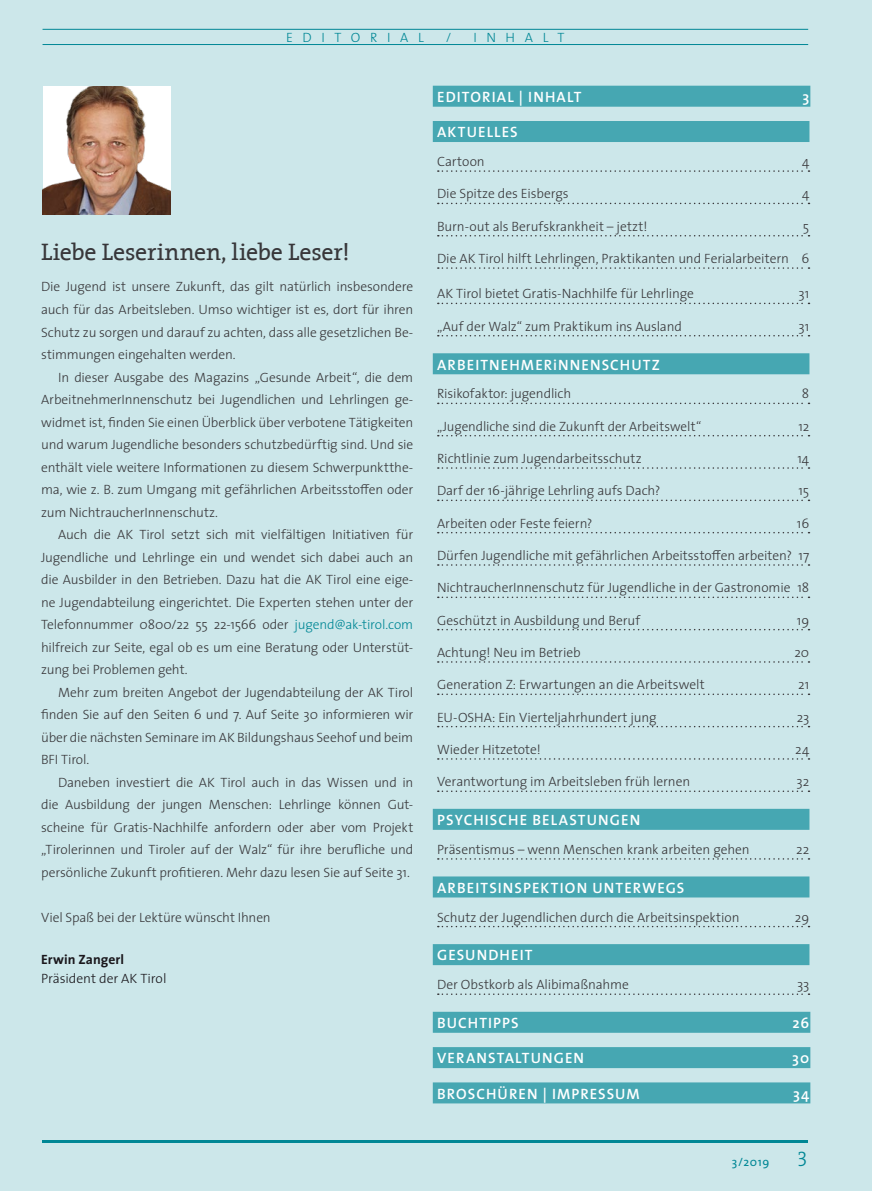
<style>
.page{position:relative;width:872px;height:1191px;background:#cce7ea}
.page>*{position:absolute;margin:0;border:0;box-sizing:border-box;transform-origin:0 0}
.t1{font:24px "The Serif";letter-spacing:-.015em;color:#38373a}
.t2{font:21px "The Serif Light Caps";color:#008795}
.t3{font:600 15px "The Sans";letter-spacing:.07em;color:#fff}
.t4{font:300 13.5px/22.5px "The Sans";letter-spacing:-.01em;color:#38373a;text-align:justify}
.t5{font:300 13.5px "The Sans";letter-spacing:-.005em;color:#1a171c}
.t6{font:300 13.5px "The Sans";letter-spacing:.715em;color:#008795}
.t7{font:700 13.5px "The Sans";letter-spacing:.005em;color:#1a171c}
.t8{font:12px "The Sans";color:#008795}
.s1{color:#008795}
</style>
<div class="page">
<hr style="left:43px;top:29px;width:765px;height:1px;background:#008795">
<hr style="left:43px;top:44px;width:765px;height:1px;background:#008795">
<img style="left:43px;top:86px;width:128px;height:128px">
<hr style="left:43px;top:1140px;width:765px;height:2px;background:#008795">
<div style="left:433px;top:86px;width:377px;height:21px;background:#46a7b2"></div>
<div style="left:433px;top:121px;width:376px;height:21px;background:#46a7b2"></div>
<svg style="left:438px;top:170px;width:371px;height:2px"></svg>
<svg style="left:438px;top:203px;width:371px;height:1px"></svg>
<svg style="left:438px;top:235px;width:371px;height:1px"></svg>
<svg style="left:438px;top:267px;width:371px;height:2px"></svg>
<svg style="left:438px;top:303px;width:371px;height:1px"></svg>
<svg style="left:438px;top:335px;width:371px;height:1px"></svg>
<div style="left:433px;top:353px;width:376px;height:21px;background:#46a7b2"></div>
<svg style="left:438px;top:402px;width:371px;height:2px"></svg>
<svg style="left:438px;top:435px;width:371px;height:1px"></svg>
<svg style="left:438px;top:467px;width:371px;height:2px"></svg>
<svg style="left:438px;top:499px;width:371px;height:2px"></svg>
<svg style="left:438px;top:532px;width:371px;height:1px"></svg>
<svg style="left:438px;top:564px;width:371px;height:2px"></svg>
<svg style="left:438px;top:596px;width:371px;height:2px"></svg>
<svg style="left:438px;top:629px;width:371px;height:1px"></svg>
<svg style="left:438px;top:661px;width:371px;height:1px"></svg>
<svg style="left:438px;top:693px;width:371px;height:2px"></svg>
<svg style="left:438px;top:726px;width:371px;height:1px"></svg>
<svg style="left:438px;top:758px;width:371px;height:1px"></svg>
<svg style="left:438px;top:790px;width:371px;height:2px"></svg>
<div style="left:433px;top:809px;width:376px;height:21px;background:#46a7b2"></div>
<svg style="left:438px;top:858px;width:371px;height:1px"></svg>
<div style="left:433px;top:876px;width:376px;height:21px;background:#46a7b2"></div>
<svg style="left:438px;top:925px;width:371px;height:2px"></svg>
<div style="left:433px;top:944px;width:376px;height:21px;background:#46a7b2"></div>
<svg style="left:438px;top:993px;width:371px;height:2px"></svg>
<div style="left:433px;top:1011px;width:377px;height:21px;background:#46a7b2"></div>
<div style="left:433px;top:1047px;width:377px;height:21px;background:#46a7b2"></div>
<div style="left:433px;top:1082px;width:377px;height:21px;background:#46a7b2"></div>
<p class="t6" style="left:286px;top:26px;width:139px">EDITORIAL</p>
<p class="t6" style="left:446px;top:26px;width:7px">/</p>
<p class="t6" style="left:473px;top:26px;width:93px">INHALT</p>
<h1 class="t1" style="left:41px;top:232px;width:310px">Liebe Leserinnen, liebe Leser!</h1>
<p class="t4" style="left:41px;top:275px;width:374px">Die Jugend ist unsere Zukunft, das gilt natürlich insbesondere auch für das Arbeitsleben. Umso wichtiger ist es, dort für ihren Schutz zu sorgen und darauf zu achten, dass alle gesetzlichen Be&shy;stimmungen eingehalten werden.</p>
<p class="t4" style="left:41px;top:365px;width:374px;text-indent:17px">In dieser Ausgabe des Magazins „Gesunde Arbeit“, die dem ArbeitnehmerInnenschutz bei Jugendlichen und Lehrlingen ge&shy;widmet ist, finden Sie einen Überblick über verbotene Tätigkeiten und warum Jugendliche besonders schutzbedürftig sind. Und sie enthält viele weitere Informationen zu diesem Schwerpunktthe&shy;ma, wie z. B. zum Umgang mit gefährlichen Arbeitsstoffen oder zum NichtraucherInnenschutz.</p>
<p class="t4" style="left:41px;top:523px;width:374px;text-indent:17px">Auch die AK Tirol setzt sich mit vielfältigen Initiativen für Jugendliche und Lehrlinge ein und wendet sich dabei auch an die Ausbilder in den Betrieben. Dazu hat die AK Tirol eine eige&shy;ne Jugendabteilung eingerichtet. Die Experten stehen unter der Telefonnummer 0800/22 55 22-1566 oder <span class="s1">jugend@ak-tirol.com </span>hilfreich zur Seite, egal ob es um eine Beratung oder Unterstüt&shy;zung bei Problemen geht.</p>
<p class="t4" style="left:41px;top:680px;width:374px;text-indent:17px">Mehr zum breiten Angebot der Jugendabteilung der AK Tirol finden Sie auf den Seiten 6 und 7. Auf Seite 30 informieren wir über die nächsten Seminare im AK Bildungshaus Seehof und beim BFI Tirol.</p>
<p class="t4" style="left:41px;top:770px;width:374px;text-indent:17px">Daneben investiert die AK Tirol auch in das Wissen und in die Ausbildung der jungen Menschen: Lehrlinge können Gut&shy;scheine für Gratis-Nachhilfe anfordern oder aber vom Projekt „Tirolerinnen und Tiroler auf der Walz“ für ihre berufliche und persönliche Zukunft profitieren. Mehr dazu lesen Sie auf Seite 31.</p>
<p class="t4" style="left:41px;top:905px;width:231px">Viel Spaß bei der Lektüre wünscht Ihnen</p>
<p class="t7" style="left:41px;top:947px;width:84px">Erwin Zangerl</p>
<p class="t5" style="left:41px;top:967px;width:127px">Präsident der AK Tirol</p>
<p class="t3" style="left:437px;top:84px;width:146px">EDITORIAL | INHALT</p>
<p class="t3" style="left:802px;top:84px;width:8px">3</p>
<p class="t3" style="left:437px;top:120px;width:82px">AKTUELLES</p>
<p class="t4" style="left:437px;top:150px;width:49px">Cartoon</p>
<p class="t4" style="left:802px;top:150px;width:9px">4</p>
<p class="t4" style="left:437px;top:182px;width:133px">Die Spitze des Eisbergs</p>
<p class="t4" style="left:802px;top:182px;width:9px">4</p>
<p class="t4" style="left:437px;top:214px;width:212px">Burn-out als Berufskrankheit – jetzt!</p>
<p class="t4" style="left:803px;top:214px;width:8px">5</p>
<p class="t4" style="left:437px;top:247px;width:374px">Die AK Tirol hilft Lehrlingen, Praktikanten und Ferialarbeitern 6</p>
<p class="t4" style="left:437px;top:282px;width:258px">AK Tirol bietet Gratis-Nachhilfe für Lehrlinge</p>
<p class="t4" style="left:798px;top:282px;width:12px">31</p>
<p class="t4" style="left:437px;top:314px;width:246px">„Auf der Walz“ zum Praktikum ins Ausland</p>
<p class="t4" style="left:798px;top:314px;width:12px">31</p>
<p class="t3" style="left:437px;top:352px;width:224px">ARBEITNEHMERiNNENSCHUTZ</p>
<p class="t4" style="left:437px;top:382px;width:136px">Risikofaktor: jugendlich</p>
<p class="t4" style="left:802px;top:382px;width:9px">8</p>
<p class="t4" style="left:437px;top:414px;width:266px">„Jugendliche sind die Zukunft der Arbeitswelt“</p>
<p class="t4" style="left:798px;top:414px;width:12px">12</p>
<p class="t4" style="left:437px;top:447px;width:206px">Richtlinie zum Jugendarbeitsschutz</p>
<p class="t4" style="left:797px;top:447px;width:13px">14</p>
<p class="t4" style="left:437px;top:479px;width:225px">Darf der 16-jährige Lehrling aufs Dach?</p>
<p class="t4" style="left:798px;top:479px;width:12px">15</p>
<p class="t4" style="left:437px;top:511px;width:157px">Arbeiten oder Feste feiern?</p>
<p class="t4" style="left:797px;top:511px;width:14px">16</p>
<p class="t4" style="left:437px;top:544px;width:374px">Dürfen Jugendliche mit gefährlichen Arbeitsstoffen arbeiten? 17</p>
<p class="t4" style="left:437px;top:576px;width:374px">NichtraucherInnenschutz für Jugendliche in der Gastronomie 18</p>
<p class="t4" style="left:437px;top:608px;width:204px">Geschützt in Ausbildung und Beruf</p>
<p class="t4" style="left:797px;top:608px;width:14px">19</p>
<p class="t4" style="left:437px;top:641px;width:145px">Achtung! Neu im Betrieb</p>
<p class="t4" style="left:794px;top:641px;width:16px">20</p>
<p class="t4" style="left:437px;top:673px;width:269px">Generation Z: Erwartungen an die Arbeitswelt</p>
<p class="t4" style="left:798px;top:673px;width:13px">21</p>
<p class="t4" style="left:437px;top:705px;width:221px">EU-OSHA: Ein Vierteljahrhundert jung</p>
<p class="t4" style="left:796px;top:705px;width:14px">23</p>
<p class="t4" style="left:437px;top:737px;width:105px">Wieder Hitzetote!</p>
<p class="t4" style="left:795px;top:737px;width:16px">24</p>
<p class="t4" style="left:437px;top:770px;width:255px">Verantwortung im Arbeitsleben früh lernen</p>
<p class="t4" style="left:796px;top:770px;width:14px">32</p>
<p class="t3" style="left:437px;top:807px;width:205px">PSYCHISCHE BELASTUNGEN</p>
<p class="t4" style="left:437px;top:837px;width:314px">Präsentismus – wenn Menschen krank arbeiten gehen</p>
<p class="t4" style="left:796px;top:837px;width:15px">22</p>
<p class="t3" style="left:437px;top:875px;width:249px">ARBEITSINSPEKTION UNTERWEGS</p>
<p class="t4" style="left:437px;top:905px;width:304px">Schutz der Jugendlichen durch die Arbeitsinspektion</p>
<p class="t4" style="left:795px;top:905px;width:16px">29</p>
<p class="t3" style="left:437px;top:942px;width:97px">GESUNDHEIT</p>
<p class="t4" style="left:437px;top:973px;width:193px">Der Obstkorb als Alibimaßnahme</p>
<p class="t4" style="left:797px;top:973px;width:14px">33</p>
<p class="t3" style="left:437px;top:1010px;width:83px">BUCHTIPPS</p>
<p class="t3" style="left:792px;top:1010px;width:18px">26</p>
<p class="t3" style="left:437px;top:1045px;width:148px">VERANSTALTUNGEN</p>
<p class="t3" style="left:792px;top:1045px;width:18px">30</p>
<p class="t3" style="left:437px;top:1081px;width:204px">BROSCHÜREN | IMPRESSUM</p>
<p class="t3" style="left:793px;top:1081px;width:18px">34</p>
<p class="t8" style="left:731px;top:1151px;width:39px">3/2019</p>
<h2 class="t2" style="left:797px;top:1141px;width:12px">3</h2>
</div>
